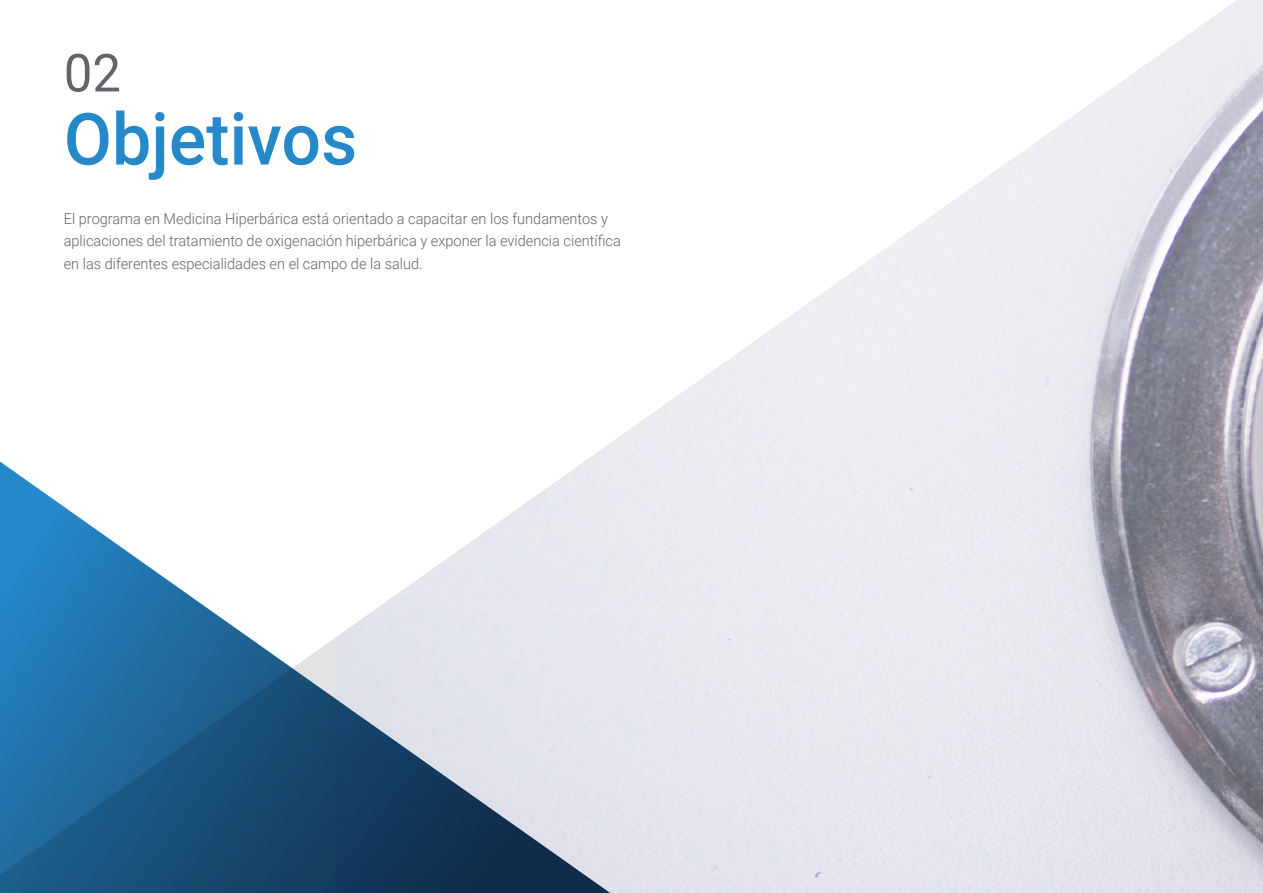
<style>
.page{position:relative;width:1263px;height:893px;background:#fff}
.page>*{position:absolute;margin:0;border:0;box-sizing:border-box;transform-origin:0 0}
.t1{font:500 72px "Roboto";color:#2488c9}
.t2{font:52.5px "Roboto";color:#61646a}
.t3{font:300 15px/22.5px "Roboto";color:#61646a}
</style>
<div class="page">
<img style="left:607px;top:0;width:656px;height:893px">
<svg style="left:0;top:446px;width:640px;height:447px"></svg>
<h2 class="t2" style="left:64px;top:36px;width:59px">02</h2>
<h1 class="t1" style="left:64px;top:89px;width:295px">Objetivos</h1>
<p class="t3" style="left:64px;top:207px;width:559px">El programa en Medicina Hiperbárica está orientado a capacitar en los fundamentos y aplicaciones del tratamiento de oxigenación hiperbárica y exponer la evidencia científica en las diferentes especialidades en el campo de la salud.</p>
</div>
